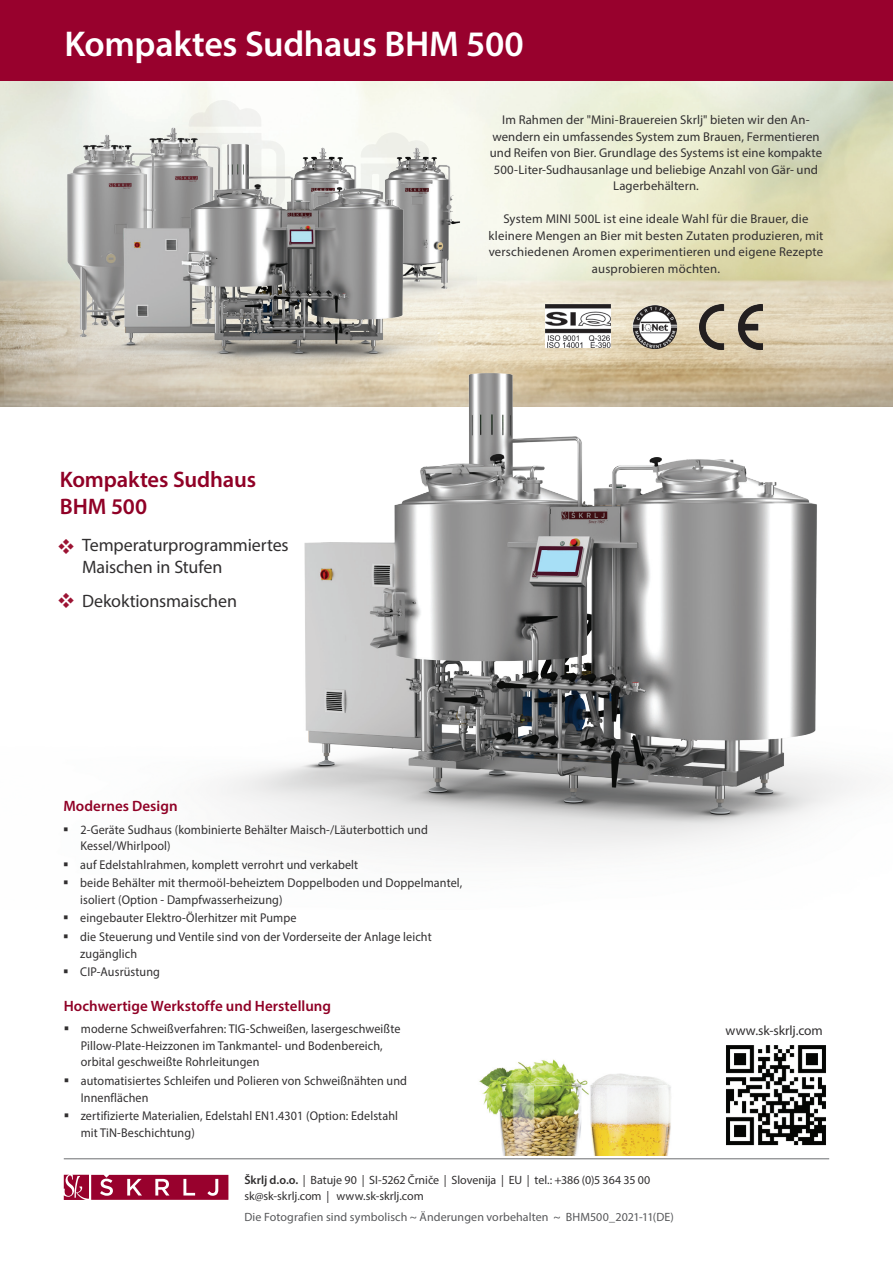
<style>
.page{position:relative;width:893px;height:1263px;background:#fff}
.page>*{position:absolute;margin:0;border:0;box-sizing:border-box;transform-origin:0 0}
.t1{font:600 36px "Myriad Pro";letter-spacing:-.01em;color:#fff}
.t2{font:600 22.5px/27px "Myriad Pro";letter-spacing:-.005em;color:#900126}
.t3{font:18px/21.6px "Myriad Pro";letter-spacing:-.005em;color:#312f30}
.t4{font:600 15px "Myriad Pro";letter-spacing:.005em;color:#900126}
.t5{font:13.5px "Myriad Pro";letter-spacing:-.005em;color:#312f30}
.t6{font:12.75px/16.5px "Myriad Pro";letter-spacing:.01em;color:#312f30;scale:.95 1}
.t7{font:12.75px/16.5px "Myriad Pro";letter-spacing:.01em;color:#312f30;text-align:center}
.t8{font:12px/16.5px "Myriad Pro";letter-spacing:-.005em;color:#312f30}
.t9{font:12px "Myriad Pro";letter-spacing:.01em;color:#57585a}
.s1{font-weight:600}
</style>
<div class="page">
<img style="left:354px;top:81px;width:539px;height:229px">
<svg style="left:64px;top:1175px;width:164px;height:25px;background:#a92c51"></svg>
<hr style="left:64px;top:1158px;width:765px;height:1px;background:#6c6d70">
<div style="left:0;top:0;width:893px;height:81px;background:#98012d"></div>
<img style="left:479px;top:1059px;width:192px;height:96px">
<img style="left:438px;top:116px;width:38px;height:194px">
<img style="left:4px;top:97px;width:434px;height:213px">
<img style="left:0;top:310px;width:893px;height:542px">
<img style="left:632px;top:305px;width:45px;height:44px;border-radius:22px">
<img style="left:545px;top:305px;width:65px;height:43px">
<img style="left:699px;top:305px;width:63px;height:45px">
<img style="left:726px;top:1045px;width:100px;height:101px">
<svg style="left:64px;top:827px;width:4px;height:4px"></svg>
<svg style="left:58px;top:539px;width:16px;height:15px"></svg>
<svg style="left:58px;top:592px;width:16px;height:16px"></svg>
<h1 class="t1" style="left:64px;top:21px;width:461px">Kompaktes Sudhaus BHM 500</h1>
<p class="t7" style="left:490px;top:112px;width:334px">Im Rahmen der "Mini-Brauereien Skrlj" bieten wir den An&shy;wendern ein umfassendes System zum Brauen, Fermentieren und Reifen von Bier. Grundlage des Systems ist eine kompakte 500-Liter-Sudhausanlage und beliebige Anzahl von Gär- und Lagerbehältern.</p>
<p class="t7" style="left:488px;top:211px;width:337px">System MINI 500L ist eine ideale Wahl für die Brauer, die kleinere Mengen an Bier mit besten Zutaten produzieren, mit verschiedenen Aromen experimentieren und eigene Rezepte ausprobieren möchten.</p>
<h2 class="t2" style="left:60px;top:465px;width:198px">Kompaktes Sudhaus<br>BHM 500</h2>
<h3 class="t3" style="left:82px;top:534px;width:208px">Temperaturprogrammiertes<br>Maischen in Stufen</h3>
<h3 class="t3" style="left:82px;top:590px;width:156px">Dekoktionsmaischen</h3>
<p class="t4" style="left:63px;top:796px;width:116px">Modernes Design</p>
<p class="t6" style="left:80px;top:821px;width:367px">2-Geräte Sudhaus (kombinierte Behälter Maisch-/Läuterbottich und<br>Kessel/Whirlpool)</p>
<p class="t6" style="left:80px;top:855px;width:404px;line-height:18.6px">auf Edelstahlrahmen, komplett verrohrt und verkabelt<br>beide Behälter mit thermoöl-beheiztem Doppelboden und Doppelmantel,</p>
<p class="t6" style="left:80px;top:890px;width:371px;line-height:18.6px">isoliert (Option - Dampfwasserheizung)<br>eingebauter Elektro-Ölerhitzer mit Pumpe<br>die Steuerung und Ventile sind von der Vorderseite der Anlage leicht</p>
<p class="t6" style="left:80px;top:944px;width:85px;line-height:18.6px">zugänglich<br>CIP-Ausrüstung</p>
<p class="t4" style="left:64px;top:996px;width:269px">Hochwertige Werkstoffe und Herstellung</p>
<p class="t6" style="left:81px;top:1021px;width:338px">moderne Schweißverfahren: TIG-Schweißen, lasergeschweißte<br>Pillow-Plate-Heizzonen im Tankmantel- und Bodenbereich, orbital geschweißte Rohrleitungen</p>
<p class="t6" style="left:81px;top:1072px;width:345px">automatisiertes Schleifen und Polieren von Schweißnähten und<br>Innenflächen</p>
<p class="t6" style="left:81px;top:1107px;width:335px">zertifizierte Materialien, Edelstahl EN1.4301 (Option: Edelstahl mit TiN-Beschichtung)</p>
<p class="t5" style="left:725px;top:1022px;width:99px">www.sk-skrlj.com</p>
<p class="t8" style="left:244px;top:1171px;width:407px"><span class="s1">Škrlj d.o.o.</span> | Batuje 90 | SI-5262 Črniče | Slovenija | EU | tel.: +386 (0)5 364 35 00 sk@sk-skrlj.com | www.sk-skrlj.com</p>
<p class="t9" style="left:244px;top:1210px;width:431px">Die Fotografien sind symbolisch ~ Änderungen vorbehalten ~ BHM500_2021-11(DE)</p>
</div>
